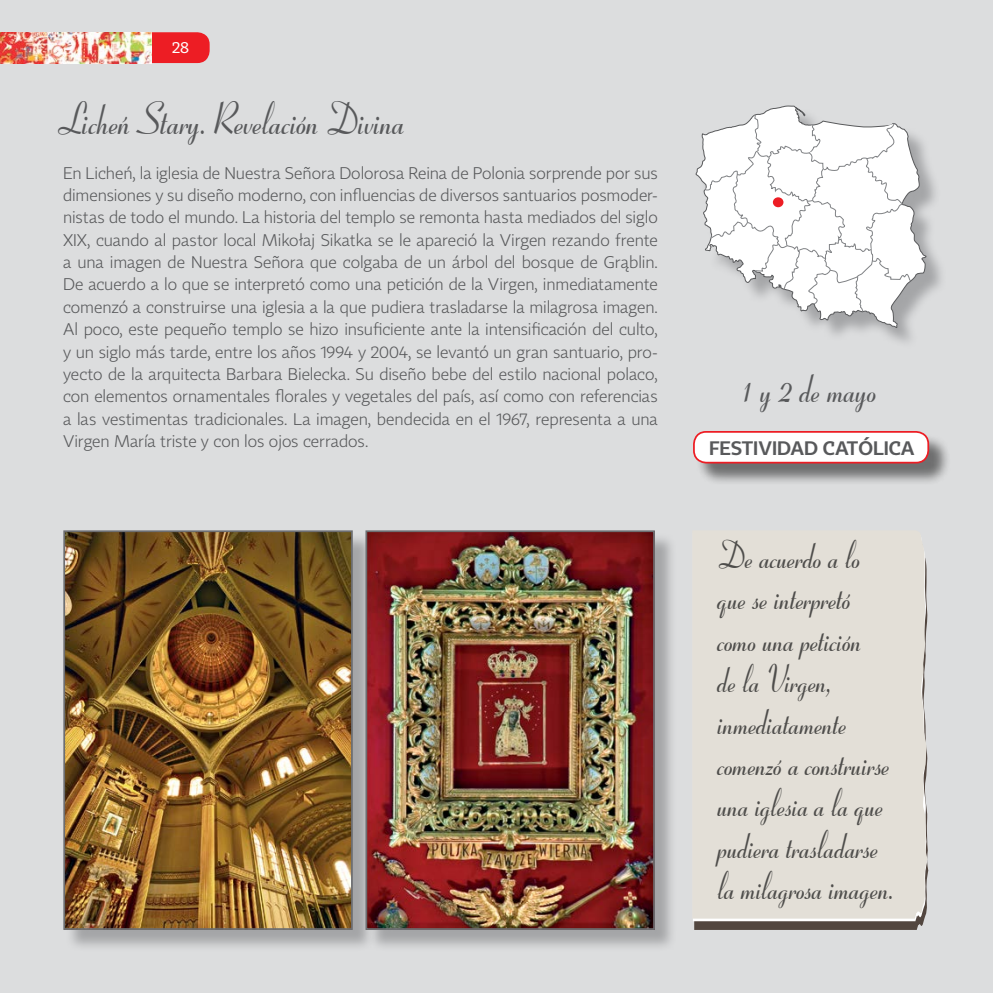
<style>
.page{position:relative;width:993px;height:993px;background:#fff}
.page>*{position:absolute;margin:0;border:0;box-sizing:border-box;transform-origin:0 0}
.t1{font:700 45.85px "Ribbon 131 EU";letter-spacing:-.005em;color:#58595b;scale:.8 1}
.t2{font:700 43.75px "Ribbon 131 EU";letter-spacing:.005em;color:#58595b;scale:.8 1}
.t3{font:700 39.38px/41.3px "Ribbon 131 EU";color:#4e4d4b;scale:.8 1}
.t4{font:300 19.25px "Tabac Sans";color:#58595b}
.t5{font:300 16.62px/22.4px "Tabac Sans";letter-spacing:-.005em;color:#58595b;text-align:justify}
.t6{font:15.75px "Tabac Sans";color:#fff}
</style>
<div class="page">
<div style="left:0;top:0;width:992px;height:992px;background:#dcddde"></div>
<div style="left:152px;top:32px;width:57px;height:31px;background:#ed1d24"></div>
<img style="left:0;top:32px;width:152px;height:31px">
<div style="left:65px;top:532px;width:309px;height:419px;background:#6d6e71;opacity:.5"></div>
<img style="left:66px;top:533px;width:283px;height:393px">
<div style="left:63px;top:530px;width:289px;height:399px;border:2px solid #6d6e71"></div>
<svg style="left:694px;top:610px;width:234px;height:319px;fill:#52463f"></svg>
<svg style="left:694px;top:544px;width:233px;height:374px"></svg>
<div style="left:367px;top:532px;width:309px;height:419px;background:#6d6e71;opacity:.5"></div>
<img style="left:368px;top:533px;width:283px;height:393px">
<div style="left:365px;top:530px;width:289px;height:399px;border:2px solid #6d6e71"></div>
<div style="left:698px;top:108px;width:249px;height:241px;background:#6d6e71;opacity:.5"></div>
<svg style="left:695px;top:105px;width:232px;height:224px"></svg>
<svg style="left:704px;top:114px;width:207px;height:206px"></svg>
<div style="left:772px;top:197px;width:11px;height:10px;background:#ed1d24;border-radius:50%"></div>
<div style="left:695px;top:433px;width:255px;height:52px;background:#000;opacity:.5"></div>
<div style="left:693px;top:431px;width:234px;height:31px;background:#fff;border-radius:12px"></div>
<div style="left:692px;top:431px;width:236px;height:32px;border:2px solid #ed1d24;border-radius:12px"></div>
<p class="t6" style="left:172px;top:38px;width:19px">28</p>
<h1 class="t1" style="left:63px;top:92px;width:433px">Licheń Stary. Revelación Divina</h1>
<p class="t5" style="left:63px;top:162px;width:596px">En Licheń, la iglesia de Nuestra Señora Dolorosa Reina de Polonia sorprende por sus dimensiones y su diseño moderno, con influencias de diversos santuarios posmoder&shy;nistas de todo el mundo. La historia del templo se remonta hasta mediados del siglo XIX, cuando al pastor local Mikołaj Sikatka se le apareció la Virgen rezando frente a una imagen de Nuestra Señora que colgaba de un árbol del bosque de Grąblin.<br>De acuerdo a lo que se interpretó como una petición de la Virgen, inmediatamente comenzó a construirse una iglesia a la que pudiera trasladarse la milagrosa imagen.<br>Al poco, este pequeño templo se hizo insuficiente ante la intensificación del culto, y un siglo más tarde, entre los años 1994 y 2004, se levantó un gran santuario, pro&shy;yecto de la arquitecta Barbara Bielecka. Su diseño bebe del estilo nacional polaco, con elementos ornamentales florales y vegetales del país, así como con referencias a las vestimentas tradicionales. La imagen, bendecida en el 1967, representa a una Virgen María triste y con los ojos cerrados.</p>
<h2 class="t2" style="left:742px;top:361px;width:173px">1 y 2 de mayo</h2>
<p class="t4" style="left:709px;top:436px;width:207px">FESTIVIDAD CATÓLICA</p>
<h3 class="t3" style="left:720px;top:533px;width:222px">De acuerdo a lo que se interpretó como una petición<br>de la Virgen, inmediatamente comenzó a construirse una iglesia a la que pudiera trasladarse la milagrosa imagen.</h3>
</div>
